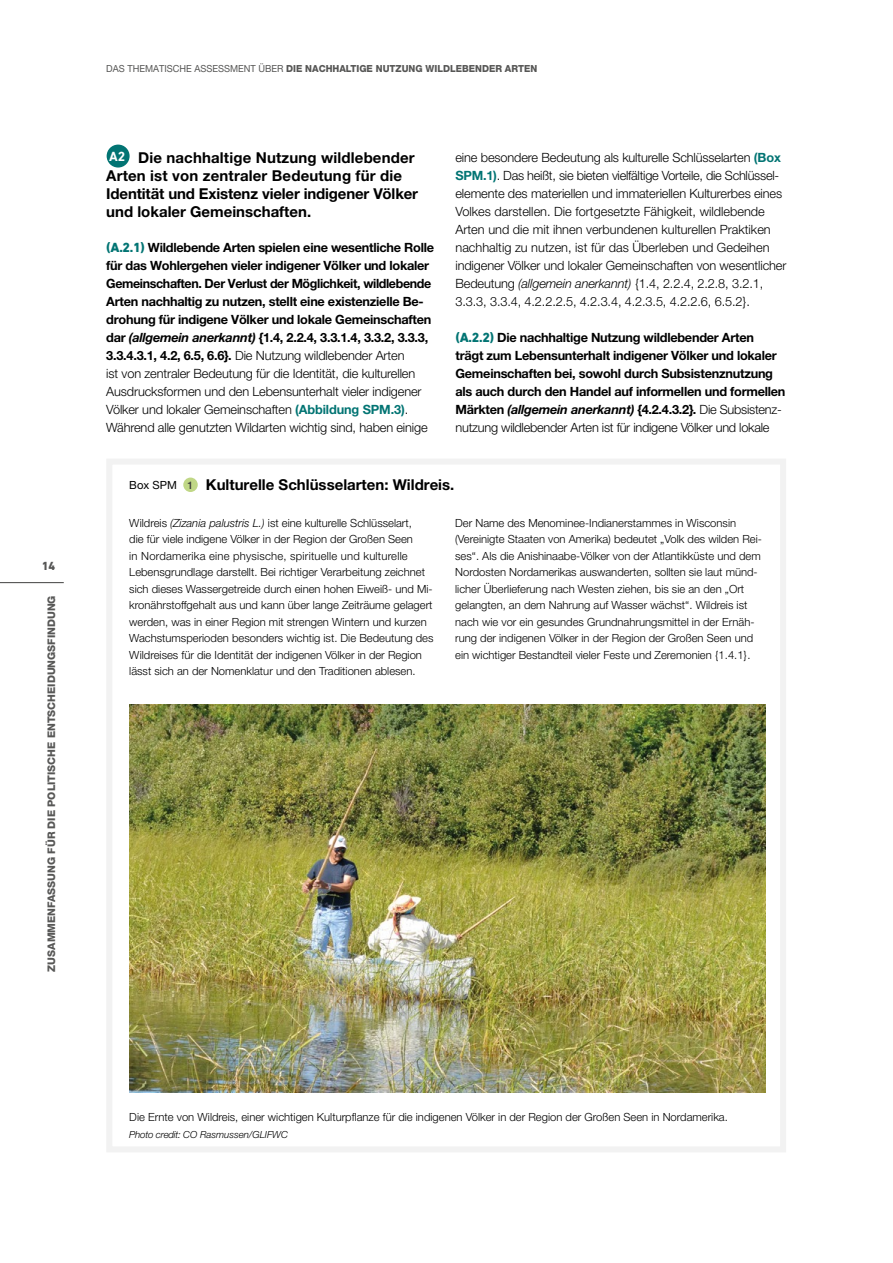
<style>
.page{position:relative;width:893px;height:1263px;background:#fff}
.page>*{position:absolute;margin:0;border:0;box-sizing:border-box;transform-origin:0 0}
.t1{font:700 15px/18px "Helvetica Neue LT Pro";color:#000}
.t2{font:700 12.75px/18px "Helvetica Neue LT Pro";letter-spacing:-.02em;color:#000}
.t3{font:300 12.75px/18px "Helvetica Neue LT Pro";letter-spacing:-.01em;color:#000}
.t4{font:800 12px "DIN Next LT Pro";color:#575756}
.t5{font:300 11.25px/16.5px "Helvetica Neue LT Pro";color:#000}
.t6{font:800 10.5px "Helvetica Neue LT Pro";color:#575756}
.t7{font:800 9.75px "Helvetica Neue LT Pro";color:#575756;scale:.95 1}
.t8{font:italic 300 9.75px "Helvetica Neue LT Pro";color:#000}
.s1{font-weight:400}
.s2{font-family:"DIN Next LT Pro";font-size:13.5px;color:#fff}
.s3{font-family:"DIN Next LT Pro";font-weight:800;font-size:13.5px;color:#027473}
.s4{font-style:italic}
.s5{font-weight:300}
.s6{color:#027473}
.s7{font-weight:700;color:#027473}
.s8{font-weight:400;font-size:11.25px}
.s9{font-weight:500;font-size:10.5px;color:#3c3c3b}
</style>
<div class="page">
<hr style="left:0;top:582px;width:64px;height:1px;background:#575756">
<div style="left:107px;top:145px;width:23px;height:23px;background:#027473;border-radius:50%"></div>
<div style="left:183px;top:477px;width:15px;height:15px;background:#c0d786;border-radius:50%"></div>
<img style="left:129px;top:705px;width:636px;height:387px">
<div style="left:106px;top:459px;width:680px;height:693px;border:6px solid #f2f2f2"></div>
<p class="t4" style="left:42px;top:559px;width:15px">14</p>
<p class="t6" style="left:45px;top:971px;width:378px;rotate:-90deg">ZUSAMMENFASSUNG FÜR DIE POLITISCHE ENTSCHEIDUNGSFINDUNG</p>
<p class="t7" style="left:106px;top:63px;width:455px"><span class="s1">DAS THEMATISCHE ASSESSMENT ÜBER</span> DIE NACHHALTIGE NUTZUNG WILDLEBENDER ARTEN</p>
<h1 class="t1" style="left:106px;top:148px;width:313px"><span class="s2">A2</span> Die nachhaltige Nutzung wildlebender Arten ist von zentraler Bedeutung für die Identität und Existenz vieler indigener Völker und lokaler Gemeinschaften.</h1>
<p class="t2" style="left:106px;top:238px;width:329px"><span class="s3">(A.2.1)</span> Wildlebende Arten spielen eine wesentliche Rolle für das Wohlergehen vieler indigener Völker und lokaler Gemeinschaften. Der Verlust der Möglichkeit, wildlebende Arten nachhaltig zu nutzen, stellt eine existenzielle Be&shy;drohung für indigene Völker und lokale Gemeinschaften dar <span class="s4">(allgemein anerkannt)</span> {1.4, 2.2.4, 3.3.1.4, 3.3.2, 3.3.3, 3.3.4.3.1, 4.2, 6.5, 6.6}. <span class="s5">Die Nutzung wildlebender Arten<br>ist von zentraler Bedeutung für die Identität, die kulturellen Ausdrucksformen und den Lebensunterhalt vieler indigener Völker und lokaler Gemeinschaften</span> <span class="s6">(Abbildung SPM.3)</span><span class="s5">.<br>Während alle genutzten Wildarten wichtig sind, haben einige</span></p>
<p class="t3" style="left:455px;top:148px;width:332px">eine besondere Bedeutung als kulturelle Schlüsselarten <span class="s7">(Box SPM.1)</span>. Das heißt, sie bieten vielfältige Vorteile, die Schlüssel&shy;elemente des materiellen und immateriellen Kulturerbes eines Volkes darstellen. Die fortgesetzte Fähigkeit, wildlebende Arten und die mit ihnen verbundenen kulturellen Praktiken nachhaltig zu nutzen, ist für das Überleben und Gedeihen indigener Völker und lokaler Gemeinschaften von wesentlicher Bedeutung <span class="s4">(allgemein anerkannt)</span> {1.4, 2.2.4, 2.2.8, 3.2.1, 3.3.3, 3.3.4, 4.2.2.2.5, 4.2.3.4, 4.2.3.5, 4.2.2.6, 6.5.2}.</p>
<p class="t2" style="left:455px;top:328px;width:331px"><span class="s3">(A.2.2)</span> Die nachhaltige Nutzung wildlebender Arten<br>trägt zum Lebensunterhalt indigener Völker und lokaler Gemeinschaften bei, sowohl durch Subsistenznutzung als auch durch den Handel auf informellen und formellen Märkten <span class="s4">(allgemein anerkannt)</span> {4.2.4.3.2}. <span class="s5">Die Subsistenz&shy;nutzung wildlebender Arten ist für indigene Völker und lokale</span></p>
<h1 class="t1" style="left:129px;top:475px;width:327px"><span class="s8">Box SPM</span> <span class="s9">1</span> Kulturelle Schlüsselarten: Wildreis.</h1>
<p class="t5" style="left:129px;top:514px;width:306px">Wildreis <span class="s4">(Zizania palustris L.)</span> ist eine kulturelle Schlüsselart,<br>die für viele indigene Völker in der Region der Großen Seen<br>in Nordamerika eine physische, spirituelle und kulturelle Lebensgrundlage darstellt. Bei richtiger Verarbeitung zeichnet sich dieses Wassergetreide durch einen hohen Eiweiß- und Mi&shy;kronährstoffgehalt aus und kann über lange Zeiträume gelagert werden, was in einer Region mit strengen Wintern und kurzen Wachstumsperioden besonders wichtig ist. Die Bedeutung des Wildreises für die Identität der indigenen Völker in der Region lässt sich an der Nomenklatur und den Traditionen ablesen.</p>
<p class="t5" style="left:455px;top:514px;width:308px">Der Name des Menominee-Indianerstammes in Wisconsin (Vereinigte Staaten von Amerika) bedeutet „Volk des wilden Rei&shy;ses“. Als die Anishinaabe-Völker von der Atlantikküste und dem Nordosten Nordamerikas auswanderten, sollten sie laut münd&shy;licher Überlieferung nach Westen ziehen, bis sie an den „Ort gelangten, an dem Nahrung auf Wasser wächst“. Wildreis ist nach wie vor ein gesundes Grundnahrungsmittel in der Ernäh&shy;rung der indigenen Völker in der Region der Großen Seen und ein wichtiger Bestandteil vieler Feste und Zeremonien {1.4.1}.</p>
<p class="t5" style="left:129px;top:1109px;width:600px">Die Ernte von Wildreis, einer wichtigen Kulturpflanze für die indigenen Völker in der Region der Großen Seen in Nordamerika.</p>
<p class="t8" style="left:129px;top:1129px;width:160px">Photo credit: CO Rasmussen/GLIFWC</p>
</div>
